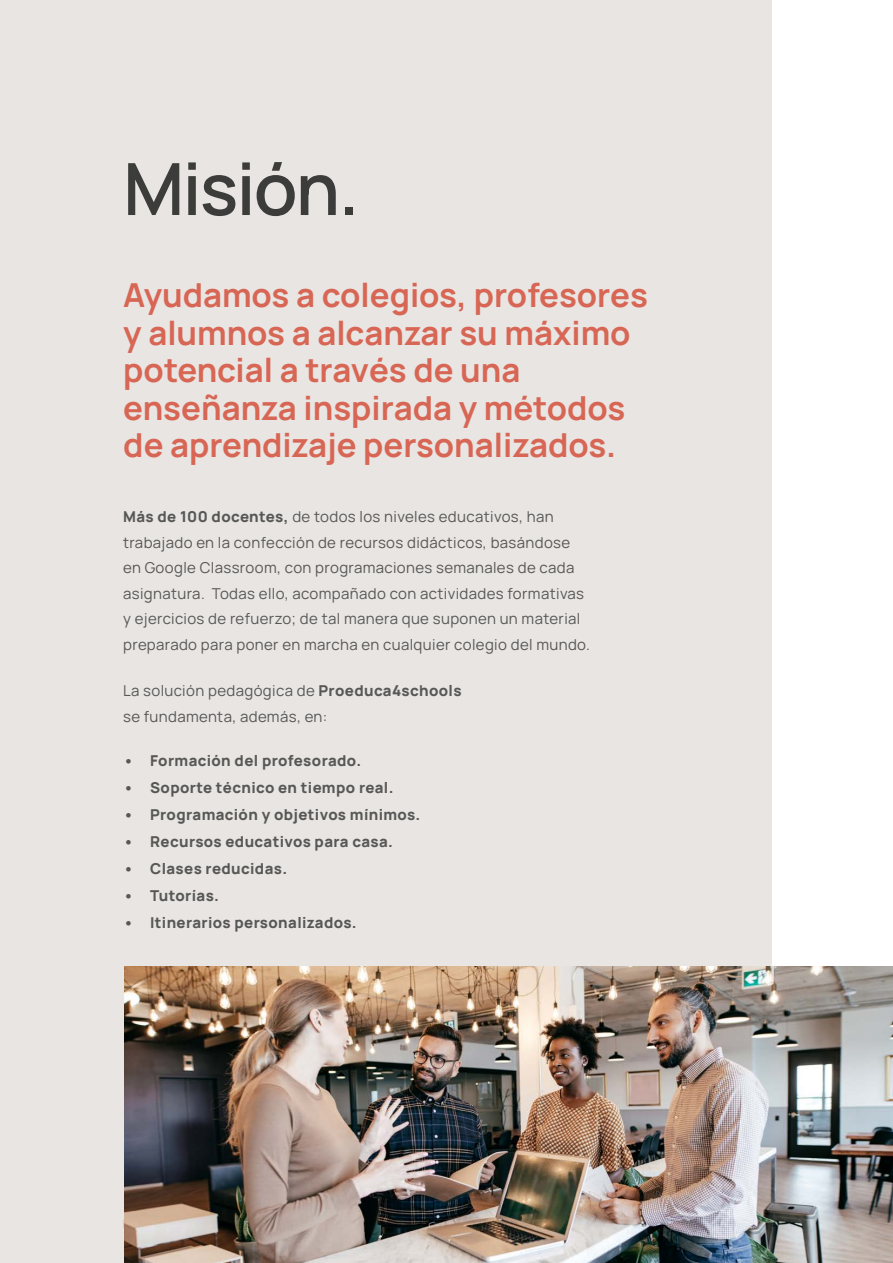
<style>
.page{position:relative;width:893px;height:1263px;background:#fff}
.page>*{position:absolute;margin:0;border:0;box-sizing:border-box;transform-origin:0 0}
.t1{font:600 72px "Manrope";letter-spacing:-.025em;color:#3c3c3b}
.t2{font:700 33px/37.5px "Manrope";color:#d86654}
.t3{font:15px/25.5px "Manrope";letter-spacing:.025em;color:#575756}
.t4{font:800 15px "Manrope";letter-spacing:.025em;color:#575756}
.s1{font-weight:800}
</style>
<div class="page">
<div style="left:0;top:0;width:772px;height:1263px;background:#e8e5e3"></div>
<img style="left:124px;top:967px;width:769px;height:296px">
<h1 class="t1" style="left:123px;top:138px;width:237px">Misión.</h1>
<h2 class="t2" style="left:123px;top:275px;width:526px">Ayudamos a colegios, profesores y alumnos a alcanzar su máximo potencial a través de una enseñanza inspirada y métodos de aprendizaje personalizados.</h2>
<p class="t3" style="left:123px;top:503px;width:468px"><span class="s1">Más de 100 docentes,</span> de todos los niveles educativos, han trabajado en la confección de recursos didácticos, basándose en Google Classroom, con programaciones semanales de cada asignatura. Todas ello, acompañado con actividades formativas y ejercicios de refuerzo; de tal manera que suponen un material preparado para poner en marcha en cualquier colegio del mundo.</p>
<p class="t3" style="left:123px;top:677px;width:340px">La solución pedagógica de <span class="s1">Proeduca4schools </span>se fundamenta, además, en:</p>
<p class="t4" style="left:123px;top:750px;width:240px">• Formación del profesorado.</p>
<p class="t4" style="left:123px;top:777px;width:272px">• Soporte técnico en tiempo real.</p>
<p class="t4" style="left:123px;top:804px;width:299px">• Programación y objetivos mínimos.</p>
<p class="t4" style="left:123px;top:831px;width:271px">• Recursos educativos para casa.</p>
<p class="t4" style="left:123px;top:858px;width:166px">• Clases reducidas.</p>
<p class="t4" style="left:123px;top:885px;width:97px">• Tutorías.</p>
<p class="t4" style="left:123px;top:912px;width:235px">• Itinerarios personalizados.</p>
</div>
